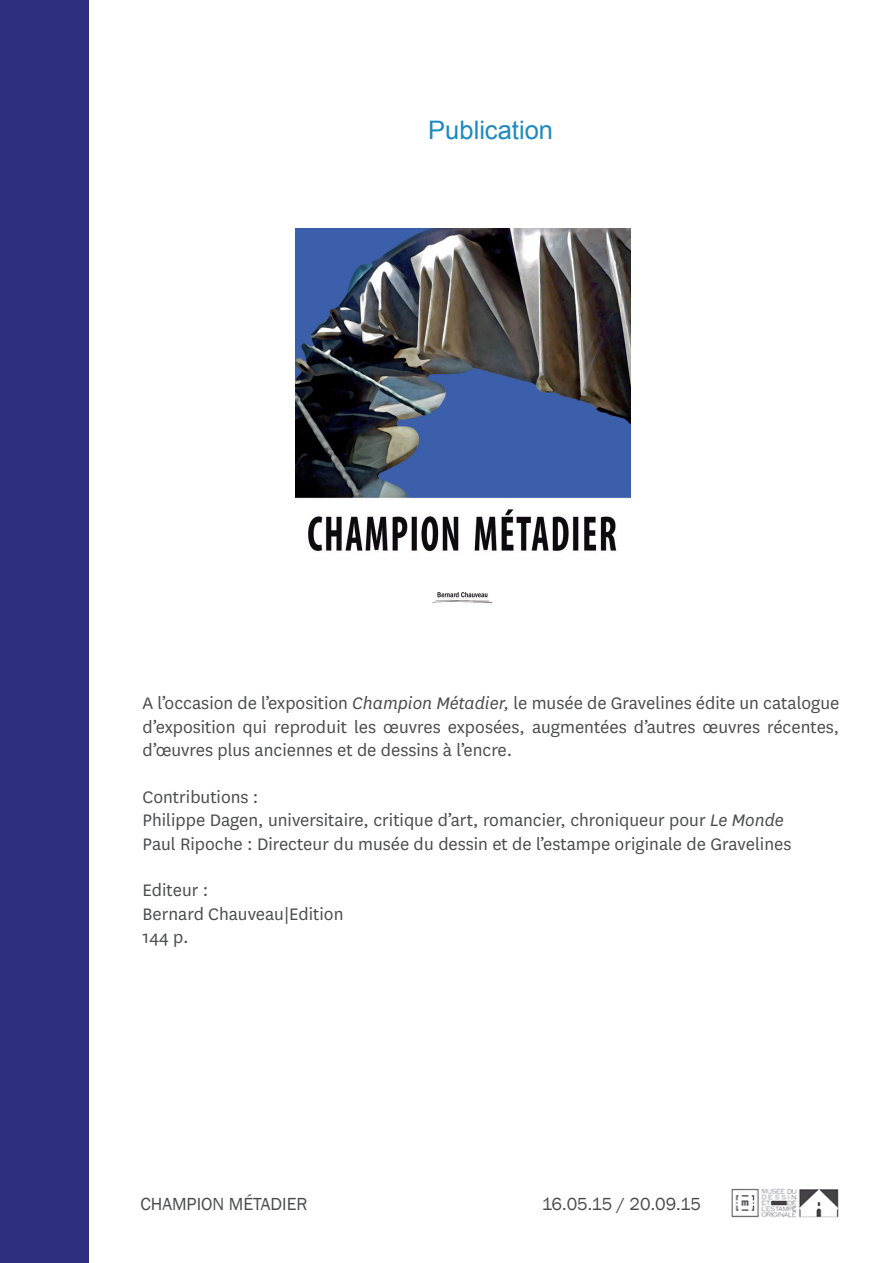
<style>
.page{position:relative;width:893px;height:1263px;background:#fff}
.page>*{position:absolute;margin:0;border:0;box-sizing:border-box;transform-origin:0 0}
.t1{font:25.5px "Arial";color:#1c8ac0}
.t2{font:19.5px/23.4px "National";color:#4b4c4d}
.t3{font:18px "Franklin Gothic";color:#4b4c4d}
.s1{font-style:italic}
</style>
<div class="page">
<div style="left:0;top:0;width:88px;height:1263px;background:#2f2f80"></div>
<img style="left:731px;top:1189px;width:107px;height:28px">
<img style="left:296px;top:229px;width:335px;height:375px">
<h1 class="t1" style="left:428px;top:114px;width:126px">Publication</h1>
<p class="t2" style="left:143px;top:691px;width:698px;text-align:justify">A l’occasion de l’exposition <span class="s1">Champion Métadier,</span> le musée de Gravelines édite un catalogue d’exposition qui reproduit les œuvres exposées, augmentées d’autres œuvres récentes, d’œuvres plus anciennes et de dessins à l’encre.</p>
<p class="t2" style="left:143px;top:784px;width:650px">Contributions :<br>Philippe Dagen, universitaire, critique d’art, romancier, chroniqueur pour <span class="s1">Le Monde<br></span>Paul Ripoche : Directeur du musée du dessin et de l’estampe originale de Gravelines</p>
<p class="t2" style="left:143px;top:878px;width:202px">Editeur :<br>Bernard Chauveau|Edition<br>144 p.</p>
<p class="t3" style="left:140px;top:1193px;width:169px">CHAMPION MÉTADIER</p>
<p class="t3" style="left:542px;top:1193px;width:161px">16.05.15 / 20.09.15</p>
</div>
